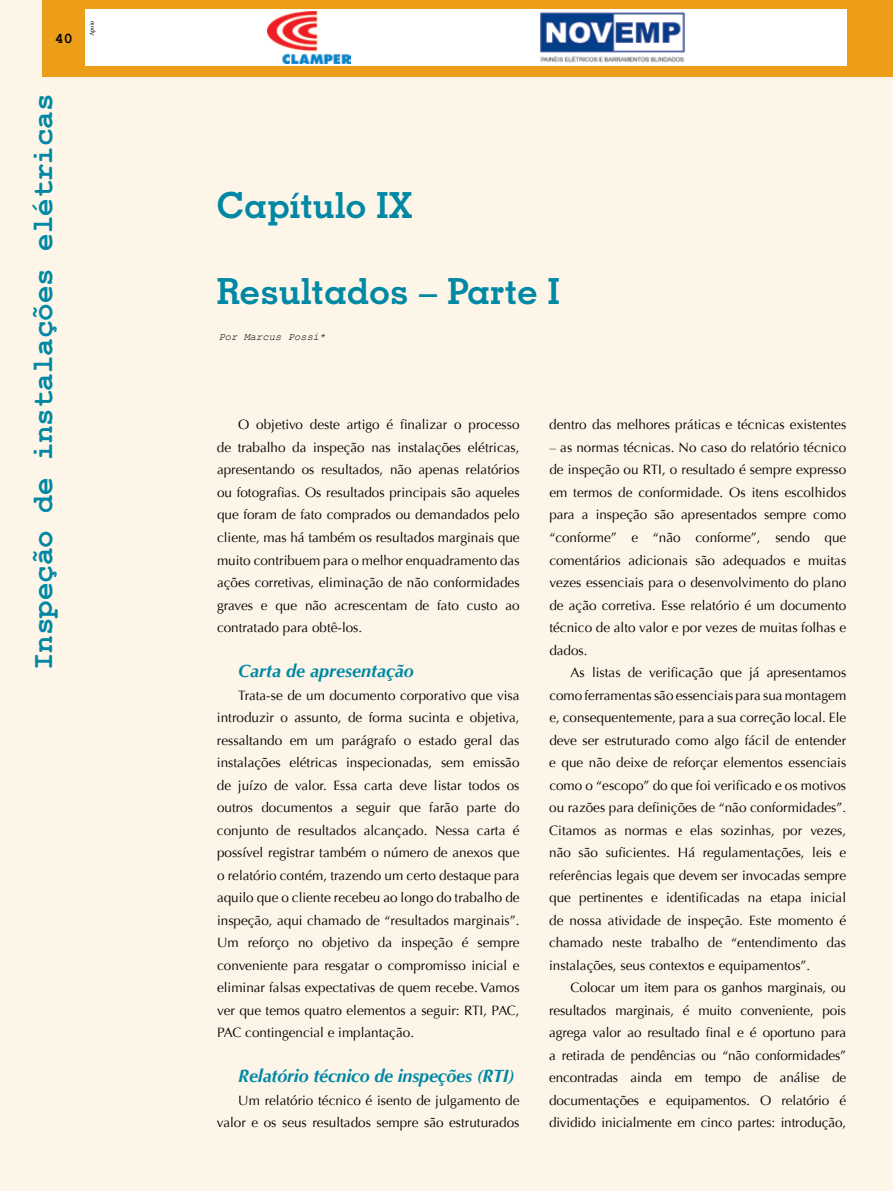
<style>
.page{position:relative;width:893px;height:1191px;background:#fdf5e8}
.page>*{position:absolute;margin:0;border:0;box-sizing:border-box;transform-origin:0 0}
.t1{font:700 36px "Geometric Slab 703 BT";letter-spacing:.01em;color:#0088a5}
.t2{font:700 30px "Courier New";color:#0088a5}
.t3{font:italic 700 18px "Optima";letter-spacing:-.01em;color:#0088a5}
.t4{font:700 15px "Courier New";color:#000}
.t5{font:13.5px/22.5px "Optima";color:#000;text-align:justify}
.t6{font:italic 10.5px "Courier New";color:#000}
.t7{font:6.3px "Minion Pro";letter-spacing:-.005em;color:#000}
</style>
<div class="page">
<div style="left:43px;top:0;width:850px;height:76px;background:#ed9e19"></div>
<div style="left:85px;top:9px;width:761px;height:57px;background:#fff"></div>
<img style="left:268px;top:11px;width:82px;height:52px">
<img style="left:540px;top:12px;width:145px;height:51px">
<p class="t4" style="left:55px;top:29px;width:19px">40</p>
<p class="t7" style="left:88px;top:36px;width:17px;rotate:-90deg">Apoio</p>
<h2 class="t2" style="left:24px;top:670px;width:578px;rotate:-90deg">Inspeção de instalações elétricas</h2>
<h1 class="t1" style="left:217px;top:183px;width:197px">Capítulo IX</h1>
<h1 class="t1" style="left:217px;top:269px;width:344px">Resultados – Parte I</h1>
<p class="t6" style="left:218px;top:329px;width:109px">Por Marcus Possi*</p>
<p class="t5" style="left:217px;top:414px;width:304px;text-indent:21px">O objetivo deste artigo é finalizar o processo de trabalho da inspeção nas instalações elétricas, apresentando os resultados, não apenas relatórios ou fotografias. Os resultados principais são aqueles que foram de fato comprados ou demandados pelo cliente, mas há também os resultados marginais que muito contribuem para o melhor enquadramento das ações corretivas, eliminação de não conformidades graves e que não acrescentam de fato custo ao contratado para obtê-los.</p>
<h3 class="t3" style="left:238px;top:660px;width:177px">Carta de apresentação</h3>
<p class="t5" style="left:217px;top:684px;width:304px;text-indent:21px">Trata-se de um documento corporativo que visa introduzir o assunto, de forma sucinta e objetiva, ressaltando em um parágrafo o estado geral das instalações elétricas inspecionadas, sem emissão de juízo de valor. Essa carta deve listar todos os outros documentos a seguir que farão parte do conjunto de resultados alcançado. Nessa carta é possível registrar também o número de anexos que o relatório contém, trazendo um certo destaque para aquilo que o cliente recebeu ao longo do trabalho de inspeção, aqui chamado de “resultados marginais”.<br>Um reforço no objetivo da inspeção é sempre conveniente para resgatar o compromisso inicial e eliminar falsas expectativas de quem recebe. Vamos ver que temos quatro elementos a seguir: RTI, PAC, PAC contingencial e implantação.</p>
<h3 class="t3" style="left:238px;top:1065px;width:278px">Relatório técnico de inspeções (RTI)</h3>
<p class="t5" style="left:217px;top:1089px;width:304px;text-align:right">Um relatório técnico é isento de julgamento de valor e os seus resultados sempre são estruturados</p>
<p class="t5" style="left:549px;top:414px;width:298px">dentro das melhores práticas e técnicas existentes</p>
<p class="t5" style="left:549px;top:436px;width:298px">– as normas técnicas. No caso do relatório técnico de inspeção ou RTI, o resultado é sempre expresso em termos de conformidade. Os itens escolhidos para a inspeção são apresentados sempre como “conforme” e “não conforme”, sendo que comentários adicionais são adequados e muitas vezes essenciais para o desenvolvimento do plano de ação corretiva. Esse relatório é um documento técnico de alto valor e por vezes de muitas folhas e dados.</p>
<p class="t5" style="left:549px;top:661px;width:299px;text-indent:21px">As listas de verificação que já apresentamos como ferramentas são essenciais para sua montagem e, consequentemente, para a sua correção local. Ele deve ser estruturado como algo fácil de entender e que não deixe de reforçar elementos essenciais como o “escopo” do que foi verificado e os motivos ou razões para definições de “não conformidades”.<br>Citamos as normas e elas sozinhas, por vezes, não são suficientes. Há regulamentações, leis e referências legais que devem ser invocadas sempre que pertinentes e identificadas na etapa inicial de nossa atividade de inspeção. Este momento é chamado neste trabalho de “entendimento das instalações, seus contextos e equipamentos”.</p>
<p class="t5" style="left:549px;top:976px;width:298px;text-indent:21px">Colocar um item para os ganhos marginais, ou resultados marginais, é muito conveniente, pois agrega valor ao resultado final e é oportuno para a retirada de pendências ou “não conformidades” encontradas ainda em tempo de análise de documentações e equipamentos. O relatório é dividido inicialmente em cinco partes: introdução,</p>
</div>
